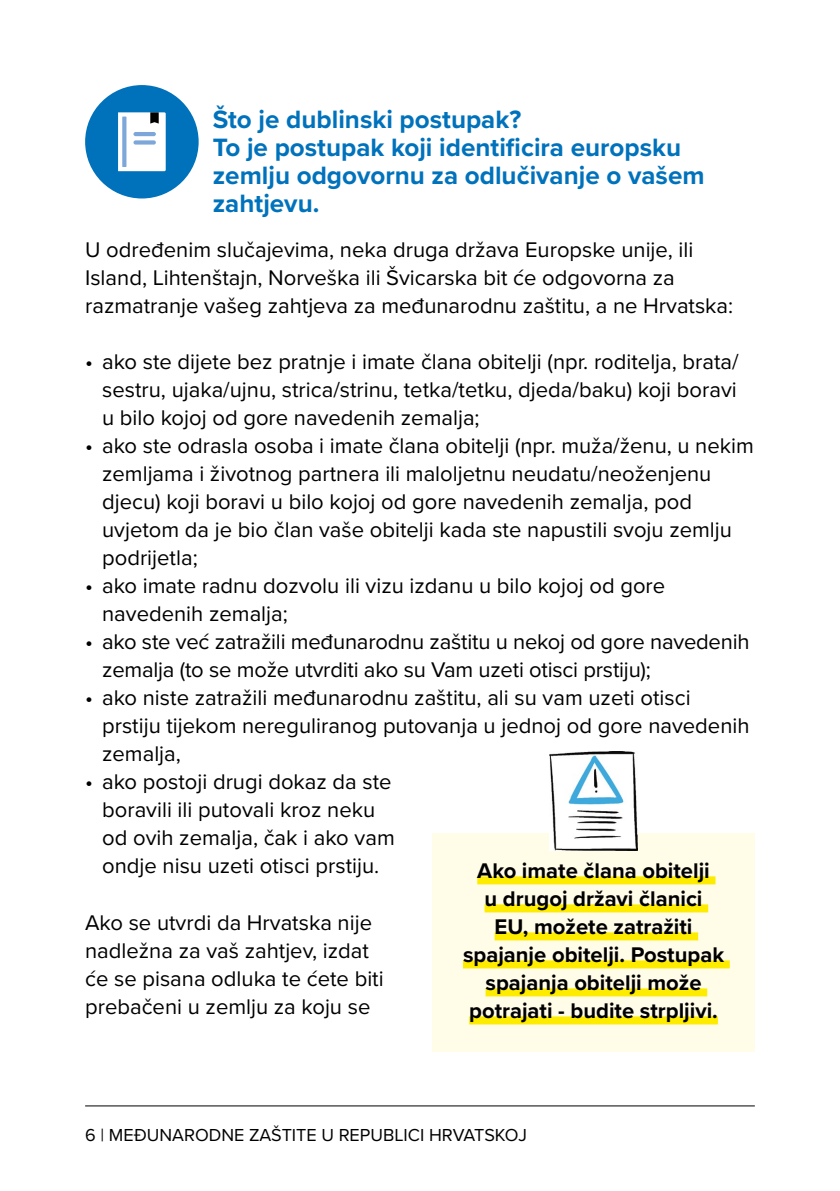
<style>
.page{position:relative;width:840px;height:1191px;background:#fff}
.page>*{position:absolute;margin:0;border:0;box-sizing:border-box;transform-origin:0 0}
.t1{font:700 26px/28px "Proxima Nova";color:#0072bc}
.t2{font:22px/28px "Proxima Nova";color:#000}
.t3{font:700 22px/28px "Proxima Nova";color:#000;text-align:center}
.t4{font:18px "Proxima Nova";color:#000}
</style>
<div class="page">
<hr style="left:85px;top:1105px;width:669px;height:1px;background:#000">
<div style="left:85px;top:85px;width:113px;height:113px;background:#0072bc;border-radius:50%"></div>
<svg style="left:118px;top:112px;width:48px;height:59px;background:#f0f2f4"></svg>
<svg style="left:122px;top:117px;width:4px;height:50px"></svg>
<div style="left:133px;top:140px;width:23px;height:5px;background:#7da7d8;border-radius:2px"></div>
<hr style="left:133px;top:132px;width:23px;height:4px;background:#7da7d8;border-radius:2px">
<div style="left:432px;top:833px;width:322px;height:218px;background:#fffce8"></div>
<div style="left:477px;top:876px;width:238px;height:8px;background:#fdeb00"></div>
<div style="left:484px;top:904px;width:223px;height:8px;background:#fdeb00"></div>
<div style="left:494px;top:932px;width:203px;height:8px;background:#fdeb00"></div>
<div style="left:463px;top:960px;width:266px;height:8px;background:#fdeb00"></div>
<div style="left:485px;top:988px;width:221px;height:8px;background:#fdeb00"></div>
<div style="left:469px;top:1016px;width:248px;height:8px;background:#fdeb00"></div>
<img style="left:549px;top:751px;width:88px;height:99px">
<p class="t1" style="left:213px;top:104px;width:493px">Što je dublinski postupak?<br>To je postupak koji identificira europsku zemlju odgovornu za odlučivanje o vašem zahtjevu.</p>
<p class="t2" style="left:85px;top:234px;width:649px">U određenim slučajevima, neka druga država Europske unije, ili<br>Island, Lihtenštajn, Norveška ili Švicarska bit će odgovorna za razmatranje vašeg zahtjeva za međunarodnu zaštitu, a ne Hrvatska:</p>
<p class="t2" style="left:102px;top:347px;width:637px;text-align:justify;text-indent:-17px">• ako ste dijete bez pratnje i imate člana obitelji (npr. roditelja, brata/ sestru, ujaka/ujnu, strica/strinu, tetka/tetku, djeda/baku) koji boravi u bilo kojoj od gore navedenih zemalja;</p>
<p class="t2" style="left:102px;top:431px;width:653px;text-indent:-17px">• ako ste odrasla osoba i imate člana obitelji (npr. muža/ženu, u nekim zemljama i životnog partnera ili maloljetnu neudatu/neoženjenu djecu) koji boravi u bilo kojoj od gore navedenih zemalja, pod uvjetom da je bio član vaše obitelji kada ste napustili svoju zemlju podrijetla;</p>
<p class="t2" style="left:102px;top:571px;width:564px;text-indent:-17px">• ako imate radnu dozvolu ili vizu izdanu u bilo kojoj od gore navedenih zemalja;</p>
<p class="t2" style="left:102px;top:627px;width:648px;text-indent:-17px">• ako ste već zatražili međunarodnu zaštitu u nekoj od gore navedenih zemalja (to se može utvrditi ako su Vam uzeti otisci prstiju);</p>
<p class="t2" style="left:102px;top:683px;width:648px;text-indent:-17px">• ako niste zatražili međunarodnu zaštitu, ali su vam uzeti otisci prstiju tijekom nereguliranog putovanja u jednoj od gore navedenih zemalja,</p>
<p class="t2" style="left:102px;top:767px;width:294px;text-indent:-17px">• ako postoji drugi dokaz da ste boravili ili putovali kroz neku od ovih zemalja, čak i ako vam ondje nisu uzeti otisci prstiju.</p>
<p class="t2" style="left:85px;top:907px;width:300px">Ako se utvrdi da Hrvatska nije nadležna za vaš zahtjev, izdat će se pisana odluka te ćete biti prebačeni u zemlju za koju se</p>
<p class="t3" style="left:463px;top:856px;width:262px">Ako imate člana obitelji<br>u drugoj državi članici<br>EU, možete zatražiti spajanje obitelji. Postupak spajanja obitelji može potrajati - budite strpljivi.</p>
<p class="t4" style="left:85px;top:1122px;width:443px">6 | MEĐUNARODNE ZAŠTITE U REPUBLICI HRVATSKOJ</p>
</div>
